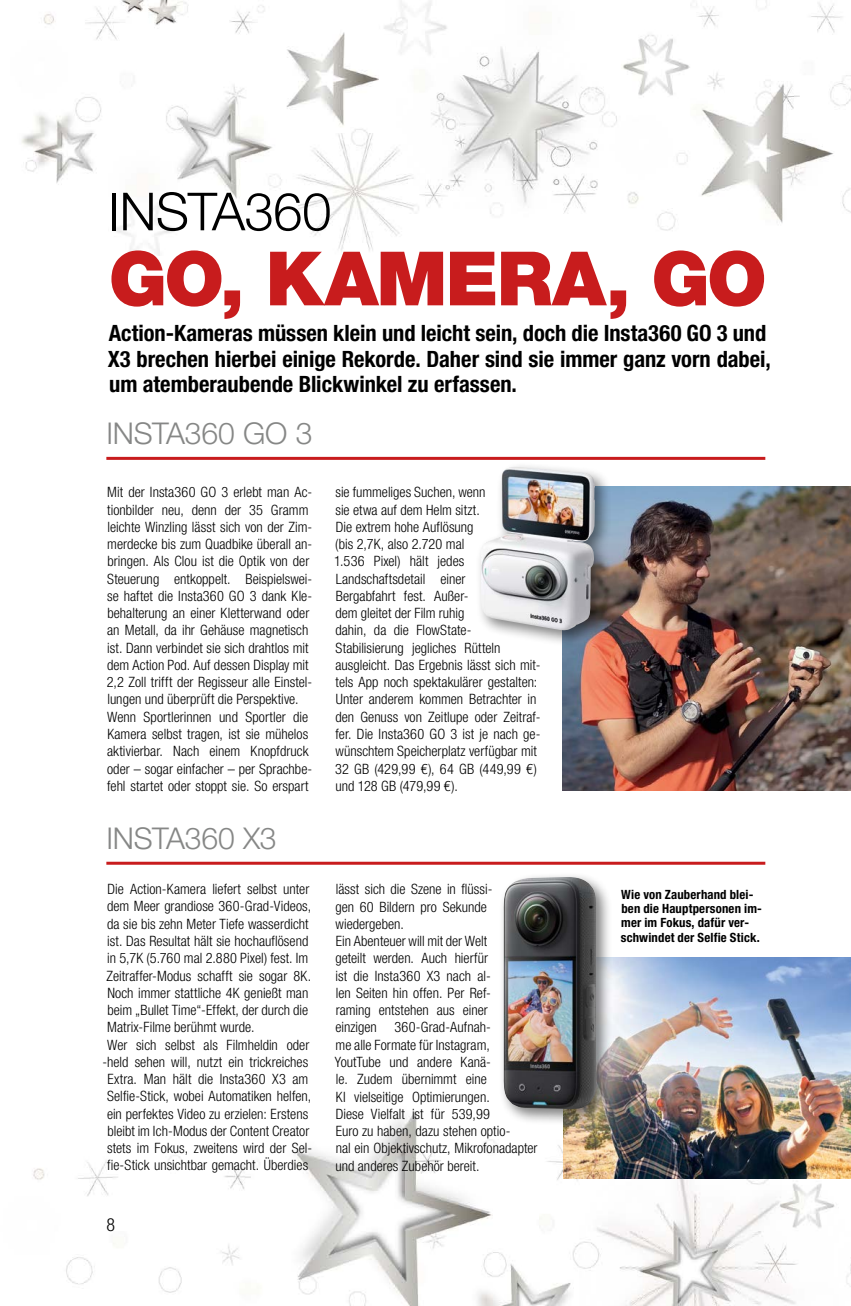
<style>
.page{position:relative;width:851px;height:1306px;background:#fff}
.page>*{position:absolute;margin:0;border:0;box-sizing:border-box;transform-origin:0 0}
.t1{font:75px "Helvetica Neue LT 95 Blk";letter-spacing:-.025em;color:#c81c1d}
.t2{font:52.5px "Helvetica Neue LT 45 Lt";letter-spacing:-.01em;color:#000}
.t3{font:30px "Helvetica Neue LT 45 Lt";letter-spacing:-.005em;color:#868786}
.t4{font:22.5px/25.5px "Helvetica Neue LT 77 Bd Cn";color:#000}
.t5{font:18px "Helvetica Neue LT 47 Lt Cn";color:#000}
.t6{font:14.25px/17.2px "Helvetica Neue LT 47 Lt Cn";color:#000}
.t7{font:12.75px/14.2px "Helvetica Neue LT 77 Bd Cn";letter-spacing:.015em;color:#000}
</style>
<div class="page">
<img style="left:21px;top:0;width:829px;height:256px">
<img style="left:33px;top:1111px;width:817px;height:194px">
<hr style="left:106px;top:457px;width:659px;height:3px;background:#c81c1d">
<hr style="left:106px;top:861px;width:659px;height:3px;background:#c81c1d">
<img style="left:563px;top:486px;width:287px;height:304px">
<div style="left:475px;top:461px;width:137px;height:187px;background:#000;opacity:.5"></div>
<img style="left:480px;top:466px;width:115px;height:165px">
<img style="left:563px;top:957px;width:287px;height:221px">
<div style="left:498px;top:871px;width:114px;height:254px;background:#000;opacity:.5"></div>
<img style="left:503px;top:877px;width:93px;height:231px">
<h2 class="t2" style="left:108px;top:179px;width:224px">INSTA360</h2>
<h1 class="t1" style="left:109px;top:233px;width:659px">GO, KAMERA, GO</h1>
<h3 class="t4" style="left:108px;top:320px;width:664px">Action-Kameras müssen klein und leicht sein, doch die Insta360 GO 3 und<br>X3 brechen hierbei einige Rekorde. Daher sind sie immer ganz vorn dabei, um atemberaubende Blickwinkel zu erfassen.</h3>
<h3 class="t3" style="left:106px;top:415px;width:207px">INSTA360 GO 3</h3>
<p class="t6" style="left:107px;top:483px;width:207px">Mit der Insta360 GO 3 erlebt man Ac&shy;tionbilder neu, denn der 35 Gramm leichte Winzling lässt sich von der Zim&shy;merdecke bis zum Quadbike überall an&shy;bringen. Als Clou ist die Optik von der Steuerung entkoppelt. Beispielswei&shy;se haftet die Insta360 GO 3 dank Kle&shy;behalterung an einer Kletterwand oder an Metall, da ihr Gehäuse magnetisch ist. Dann verbindet sie sich drahtlos mit dem Action Pod. Auf dessen Display mit 2,2 Zoll trifft der Regisseur alle Einstel&shy;lungen und überprüft die Perspektive.<br>Wenn Sportlerinnen und Sportler die Kamera selbst tragen, ist sie mühelos aktivierbar. Nach einem Knopfdruck oder – sogar einfacher – per Sprachbe&shy;fehl startet oder stoppt sie. So erspart</p>
<h3 class="t3" style="left:106px;top:820px;width:172px">INSTA360 X3</h3>
<p class="t6" style="left:107px;top:880px;width:203px">Die Action-Kamera liefert selbst unter</p>
<p class="t6" style="left:107px;top:897px;width:205px">dem Meer grandiose 360-Grad-Videos,</p>
<p class="t6" style="left:107px;top:914px;width:203px">da sie bis zehn Meter Tiefe wasserdicht</p>
<p class="t6" style="left:107px;top:932px;width:202px">ist. Das Resultat hält sie hochauflösend</p>
<p class="t6" style="left:107px;top:949px;width:203px">in 5,7K (5.760 mal 2.880 Pixel) fest. Im</p>
<p class="t6" style="left:106px;top:966px;width:206px">Zeitraffer-Modus schafft sie sogar 8K.</p>
<p class="t6" style="left:107px;top:983px;width:202px">Noch immer stattliche 4K genießt man</p>
<p class="t6" style="left:107px;top:1001px;width:202px">beim „Bullet Time“-Effekt, der durch die</p>
<p class="t6" style="left:107px;top:1018px;width:149px">Matrix-Filme berühmt wurde.</p>
<p class="t6" style="left:107px;top:1035px;width:203px">Wer sich selbst als Filmheldin oder</p>
<p class="t6" style="left:102px;top:1052px;width:207px">-held sehen will, nutzt ein trickreiches</p>
<p class="t6" style="left:107px;top:1070px;width:202px">Extra. Man hält die Insta360 X3 am</p>
<p class="t6" style="left:107px;top:1087px;width:205px">Selfie-Stick, wobei Automatiken helfen,</p>
<p class="t6" style="left:107px;top:1104px;width:203px">ein perfektes Video zu erzielen: Erstens</p>
<p class="t6" style="left:107px;top:1122px;width:203px">bleibt im Ich-Modus der Content Creator</p>
<p class="t6" style="left:107px;top:1139px;width:207px">stets im Fokus, zweitens wird der Sel-</p>
<p class="t6" style="left:107px;top:1156px;width:202px">fie-Stick unsichtbar gemacht. Überdies</p>
<p class="t5" style="left:106px;top:1214px;width:10px">8</p>
<p class="t6" style="left:334px;top:483px;width:208px">sie fummeliges Suchen, wenn<br>sie etwa auf dem Helm sitzt.<br>Die extrem hohe Auflösung<br>(bis 2,7K, also 2.720 mal<br>1.536 Pixel) hält jedes<br>Landschaftsdetail einer<br>Bergabfahrt fest. Außer-<br>dem gleitet der Film ruhig<br>dahin, da die FlowState-<br>Stabilisierung jegliches Rütteln ausgleicht. Das Ergebnis lässt sich mit&shy;tels App noch spektakulärer gestalten:<br>Unter anderem kommen Betrachter in den Genuss von Zeitlupe oder Zeitraf&shy;fer. Die Insta360 GO 3 ist je nach ge&shy;wünschtem Speicherplatz verfügbar mit<br>32 GB (429,99 €), 64 GB (449,99 €) und 128 GB (479,99 €).</p>
<p class="t6" style="left:335px;top:880px;width:204px">lässt sich die Szene in flüssi-<br>gen 60 Bildern pro Sekunde wiedergeben.<br>Ein Abenteuer will mit der Welt<br>geteilt werden. Auch hierfür<br>ist die Insta360 X3 nach al-<br>len Seiten hin offen. Per Ref-<br>raming entstehen aus einer<br>einzigen 360-Grad-Aufnah-<br>me alle Formate für Instagram,<br>YoutTube und andere Kanä-<br>le. Zudem übernimmt eine<br>KI vielseitige Optimierungen.<br>Diese Vielfalt ist für 539,99<br>Euro zu haben, dazu stehen optio-<br>nal ein Objektivschutz, Mikrofonadapter und anderes Zubehör bereit.</p>
<p class="t7" style="left:620px;top:887px;width:143px">Wie von Zauberhand blei&shy;ben die Hauptpersonen im&shy;mer im Fokus, dafür ver&shy;schwindet der Selfie Stick.</p>
</div>
